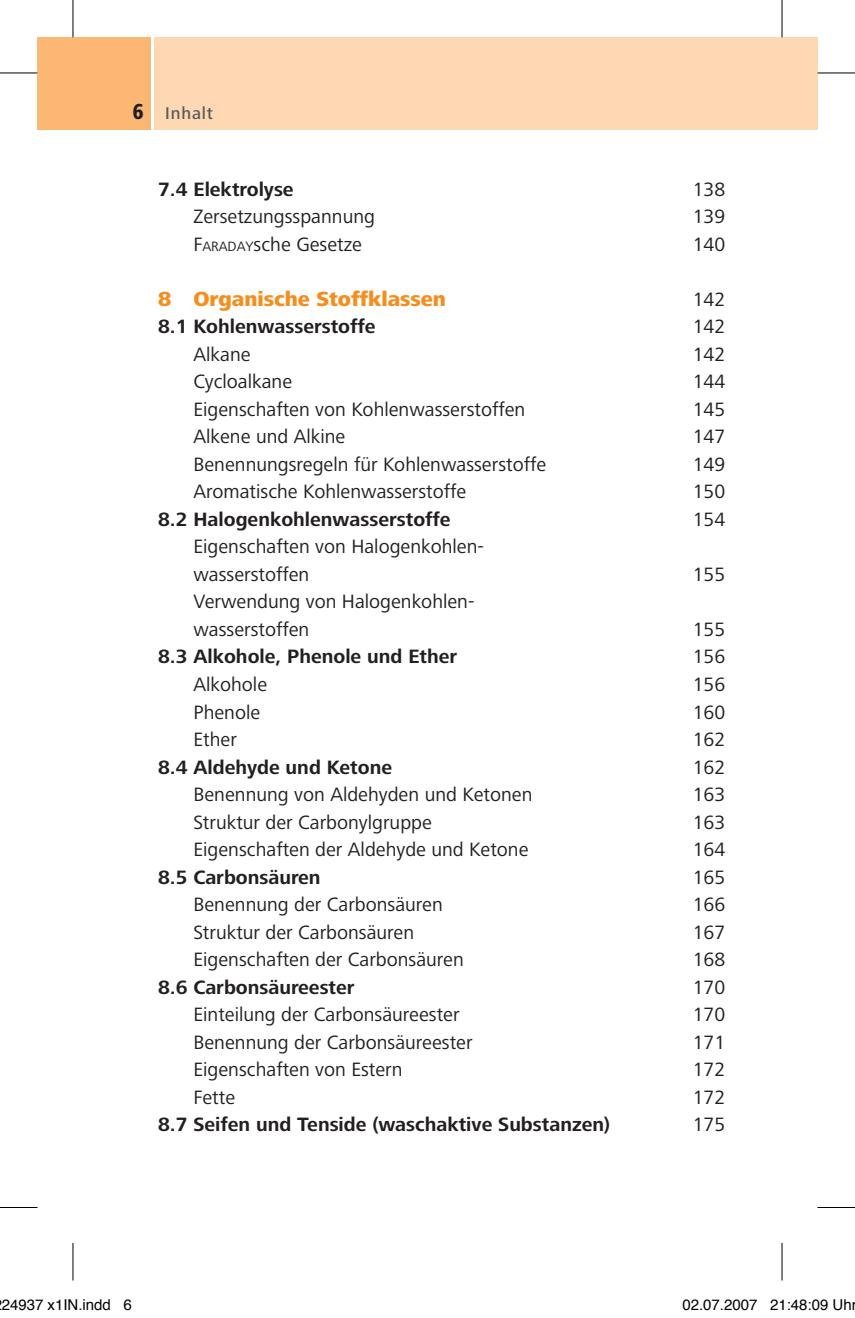
<style>
.page{position:relative;width:855px;height:1318px;background:#fff}
.page>*{position:absolute;margin:0;border:0;box-sizing:border-box;transform-origin:0 0}
._61_Inhalt_Ü1{font:21.25px "Frutiger Next CVLT Heavy";color:#f68e1e}
._63_Inhalt_Ü3{font:20px/27.5px "Frutiger Next CVLT";color:#231f20}
._62_Inhalt_Ü2{font:700 20px "Frutiger Next CVLT";color:#231f20}
._62_Inhalt_Ü2-2{font:20px "Frutiger Next CVLT";color:#231f20}
._61_Inhalt_Ü1-2{font:20px "Frutiger Next CVLT";color:#231f20}
._91_1_Kolumnentext_l{font:17.5px "Frutiger Next CVLT Medium";letter-spacing:.05em;color:#57585a}
.t1{font:15px "Helvetica";color:#000}
.s1{font-size:14px}
</style>
<div class="page">
<div style="left:38px;top:38px;width:113px;height:92px;background:#fbb773"></div>
<div style="left:154px;top:38px;width:628px;height:92px;background:#fdd8b2"></div>
<div style="left:782px;top:38px;width:35px;height:92px;background:#fdd8b2"></div>
<hr style="left:0;top:73px;width:38px;height:1px;background:#000">
<hr style="left:817px;top:73px;width:38px;height:1px;background:#000">
<hr style="left:0;top:1206px;width:38px;height:1px;background:#000">
<hr style="left:817px;top:1206px;width:38px;height:1px;background:#000">
<hr style="left:73px;top:0;width:1px;height:38px;background:#000">
<hr style="left:73px;top:1242px;width:1px;height:38px;background:#000">
<hr style="left:781px;top:0;width:1px;height:38px;background:#000">
<hr style="left:781px;top:1242px;width:1px;height:38px;background:#000">
<p class="_91_1_Kolumnentext_l" style="left:165px;top:103px;width:49px">Inhalt</p>
<p class="_62_Inhalt_Ü2" style="left:158px;top:178px;width:137px">7.4 Elektrolyse</p>
<p class="_62_Inhalt_Ü2-2" style="left:692px;top:178px;width:34px">138</p>
<p class="_63_Inhalt_Ü3" style="left:193px;top:203px;width:183px">Zersetzungsspannung</p>
<p class="_63_Inhalt_Ü3" style="left:692px;top:203px;width:34px">139</p>
<p class="_63_Inhalt_Ü3" style="left:193px;top:230px;width:170px">F<span class="s1">araday</span>sche Gesetze</p>
<p class="_63_Inhalt_Ü3" style="left:692px;top:230px;width:34px">140</p>
<p class="_61_Inhalt_Ü1" style="left:158px;top:287px;width:289px">8 Organische Stoffklassen</p>
<p class="_61_Inhalt_Ü1-2" style="left:692px;top:288px;width:34px">142</p>
<p class="_62_Inhalt_Ü2" style="left:158px;top:315px;width:219px">8.1 Kohlenwasserstoffe</p>
<p class="_62_Inhalt_Ü2-2" style="left:692px;top:315px;width:34px">142</p>
<p class="_63_Inhalt_Ü3" style="left:193px;top:340px;width:59px">Alkane</p>
<p class="_63_Inhalt_Ü3" style="left:692px;top:340px;width:34px">142</p>
<p class="_63_Inhalt_Ü3" style="left:193px;top:368px;width:100px">Cycloalkane</p>
<p class="_63_Inhalt_Ü3" style="left:692px;top:368px;width:34px">144</p>
<p class="_63_Inhalt_Ü3" style="left:193px;top:395px;width:333px">Eigenschaften von Kohlenwasserstoffen</p>
<p class="_63_Inhalt_Ü3" style="left:692px;top:395px;width:34px">145</p>
<p class="_63_Inhalt_Ü3" style="left:193px;top:423px;width:153px">Alkene und Alkine</p>
<p class="_63_Inhalt_Ü3" style="left:692px;top:423px;width:34px">147</p>
<p class="_63_Inhalt_Ü3" style="left:193px;top:450px;width:354px">Benennungsregeln für Kohlenwasserstoffe</p>
<p class="_63_Inhalt_Ü3" style="left:692px;top:450px;width:34px">149</p>
<p class="_63_Inhalt_Ü3" style="left:193px;top:478px;width:274px">Aromatische Kohlenwasserstoffe</p>
<p class="_63_Inhalt_Ü3" style="left:692px;top:478px;width:34px">150</p>
<p class="_62_Inhalt_Ü2" style="left:158px;top:508px;width:294px">8.2 Halogenkohlenwasserstoffe</p>
<p class="_62_Inhalt_Ü2-2" style="left:692px;top:508px;width:34px">154</p>
<p class="_63_Inhalt_Ü3" style="left:193px;top:533px;width:292px">Eigenschaften von Halogenkohlen&shy;wasserstoffen</p>
<p class="_63_Inhalt_Ü3" style="left:692px;top:560px;width:34px">155</p>
<p class="_63_Inhalt_Ü3" style="left:193px;top:588px;width:282px">Verwendung von Halogenkohlen-</p>
<p class="_63_Inhalt_Ü3" style="left:193px;top:615px;width:117px">wasserstoffen</p>
<p class="_63_Inhalt_Ü3" style="left:692px;top:615px;width:34px">155</p>
<p class="_62_Inhalt_Ü2" style="left:158px;top:645px;width:300px">8.3 Alkohole, Phenole und Ether</p>
<p class="_62_Inhalt_Ü2-2" style="left:692px;top:645px;width:34px">156</p>
<p class="_63_Inhalt_Ü3" style="left:193px;top:670px;width:75px">Alkohole</p>
<p class="_63_Inhalt_Ü3" style="left:692px;top:670px;width:34px">156</p>
<p class="_63_Inhalt_Ü3" style="left:193px;top:698px;width:68px">Phenole</p>
<p class="_63_Inhalt_Ü3" style="left:692px;top:698px;width:34px">160</p>
<p class="_63_Inhalt_Ü3" style="left:193px;top:725px;width:45px">Ether</p>
<p class="_63_Inhalt_Ü3" style="left:692px;top:725px;width:34px">162</p>
<p class="_62_Inhalt_Ü2" style="left:158px;top:755px;width:235px">8.4 Aldehyde und Ketone</p>
<p class="_62_Inhalt_Ü2-2" style="left:692px;top:755px;width:34px">162</p>
<p class="_63_Inhalt_Ü3" style="left:193px;top:780px;width:340px">Benennung von Aldehyden und Ketonen</p>
<p class="_63_Inhalt_Ü3" style="left:692px;top:780px;width:34px">163</p>
<p class="_63_Inhalt_Ü3" style="left:193px;top:808px;width:240px">Struktur der Carbonylgruppe</p>
<p class="_63_Inhalt_Ü3" style="left:692px;top:808px;width:34px">163</p>
<p class="_63_Inhalt_Ü3" style="left:193px;top:835px;width:336px">Eigenschaften der Aldehyde und Ketone</p>
<p class="_63_Inhalt_Ü3" style="left:692px;top:835px;width:34px">164</p>
<p class="_62_Inhalt_Ü2" style="left:158px;top:865px;width:164px">8.5 Carbonsäuren</p>
<p class="_62_Inhalt_Ü2-2" style="left:692px;top:865px;width:34px">165</p>
<p class="_63_Inhalt_Ü3" style="left:193px;top:890px;width:251px">Benennung der Carbonsäuren</p>
<p class="_63_Inhalt_Ü3" style="left:692px;top:890px;width:34px">166</p>
<p class="_63_Inhalt_Ü3" style="left:193px;top:918px;width:222px">Struktur der Carbonsäuren</p>
<p class="_63_Inhalt_Ü3" style="left:692px;top:918px;width:34px">167</p>
<p class="_63_Inhalt_Ü3" style="left:193px;top:945px;width:272px">Eigenschaften der Carbonsäuren</p>
<p class="_63_Inhalt_Ü3" style="left:692px;top:945px;width:34px">168</p>
<p class="_62_Inhalt_Ü2" style="left:158px;top:975px;width:198px">8.6 Carbonsäureester</p>
<p class="_62_Inhalt_Ü2-2" style="left:692px;top:975px;width:34px">170</p>
<p class="_63_Inhalt_Ü3" style="left:193px;top:1000px;width:268px">Einteilung der Carbonsäureester</p>
<p class="_63_Inhalt_Ü3" style="left:692px;top:1000px;width:34px">170</p>
<p class="_63_Inhalt_Ü3" style="left:193px;top:1028px;width:281px">Benennung der Carbonsäureester</p>
<p class="_63_Inhalt_Ü3" style="left:692px;top:1028px;width:34px">171</p>
<p class="_63_Inhalt_Ü3" style="left:193px;top:1055px;width:211px">Eigenschaften von Estern</p>
<p class="_63_Inhalt_Ü3" style="left:692px;top:1055px;width:34px">172</p>
<p class="_63_Inhalt_Ü3" style="left:193px;top:1083px;width:43px">Fette</p>
<p class="_63_Inhalt_Ü3" style="left:692px;top:1083px;width:34px">172</p>
<p class="_62_Inhalt_Ü2" style="left:158px;top:1113px;width:453px">8.7 Seifen und Tenside (waschaktive Substanzen)</p>
<p class="_62_Inhalt_Ü2-2" style="left:692px;top:1113px;width:34px">175</p>
<p class="t1" style="left:2px;top:1292px;width:132px">24937 x1IN.indd 6</p>
<p class="t1" style="left:682px;top:1292px;width:176px">02.07.2007 21:48:09 Uhr</p>
</div>
